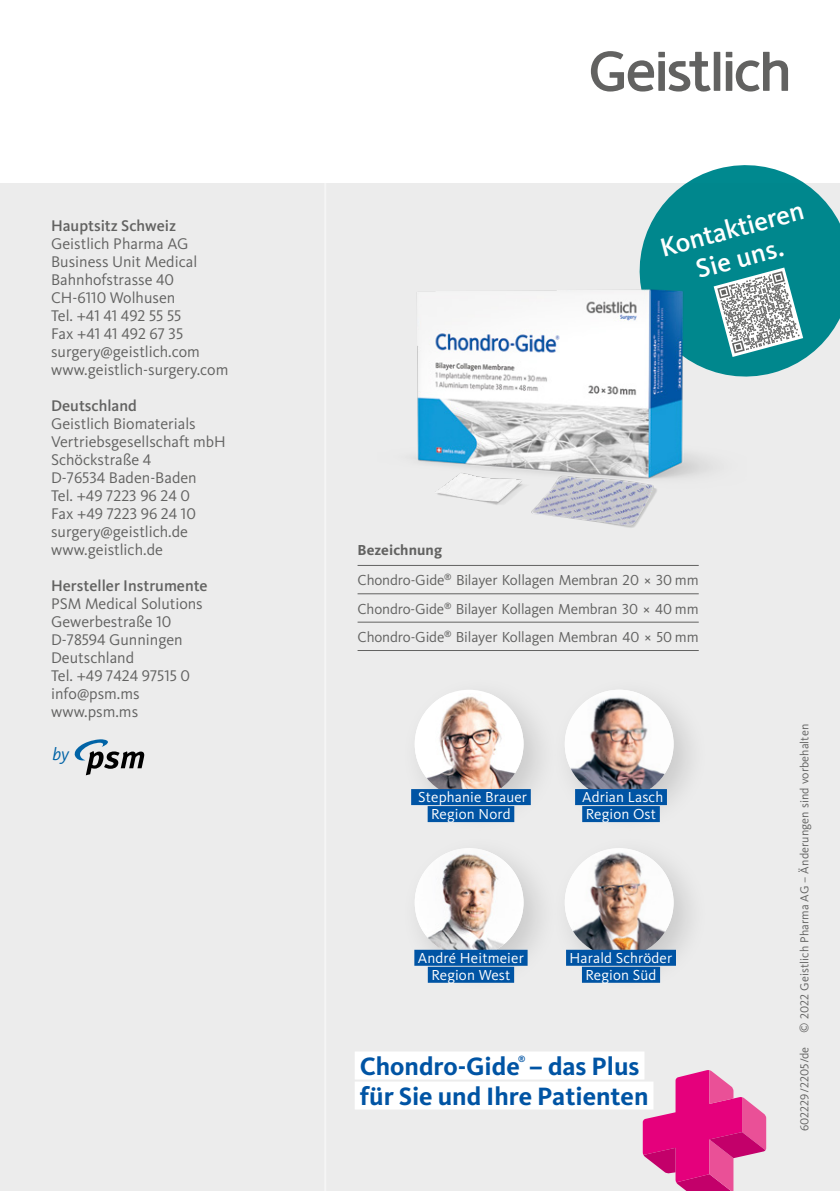
<style>
.page{position:relative;width:840px;height:1191px;background:#fff}
.page>*{position:absolute;margin:0;border:0;box-sizing:border-box;transform-origin:0 0}
.t1{font:500 27px/30px "Kievit Pro";color:#fff;text-align:center}
.t2{font:700 26px/30px "Kievit Pro";color:#0054a4}
.t3{font:italic 18px "Kievit OT";color:#0063a6}
.t4{font:16px/18px "Kievit Pro";color:#626261}
.t5{font:500 16px "Kievit Pro";color:#626261}
.t6{font:15px/30.4px "Kievit Pro";letter-spacing:-.01em;color:#626261}
.t7{font:15px/17px "Kievit Pro";letter-spacing:.01em;color:#fff;text-align:center}
.t8{font:12px "Kievit Pro";letter-spacing:.01em;color:#626261}
.t9{font:700 8.8px "Kievit Pro";color:#0054a4}
.s1{font-weight:700}
</style>
<div class="page">
<div style="left:713px;top:52px;width:7px;height:39px;background:#626261"></div>
<svg style="left:590px;top:51px;width:120px;height:41px"></svg>
<svg style="left:725px;top:52px;width:62px;height:40px"></svg>
<div style="left:0;top:183px;width:839px;height:1008px;background:#ececec"></div>
<hr style="left:324px;top:183px;width:2px;height:1008px;background:#fff">
<svg style="left:75px;top:739px;width:69px;height:36px"></svg>
<svg style="left:642px;top:1070px;width:123px;height:121px"></svg>
<svg style="left:639px;top:165px;width:200px;height:212px;fill:#00878d"></svg>
<svg style="left:713px;top:267px;width:89px;height:90px;background:#86aeb0"></svg>
<div style="left:400px;top:834px;width:160px;height:159px;background:#000;opacity:.15"></div>
<img style="left:414px;top:848px;width:109px;height:109px;border-radius:54px">
<div style="left:414px;top:949px;width:113px;height:16px;background:#0054a4"></div>
<div style="left:427px;top:966px;width:87px;height:16px;background:#0054a4"></div>
<div style="left:550px;top:834px;width:160px;height:159px;background:#000;opacity:.15"></div>
<img style="left:564px;top:848px;width:109px;height:109px;border-radius:54px">
<div style="left:565px;top:949px;width:110px;height:16px;background:#0054a4"></div>
<div style="left:581px;top:966px;width:78px;height:16px;background:#0054a4"></div>
<hr style="left:357px;top:565px;width:341px;height:1px;background:#626261">
<hr style="left:357px;top:593px;width:341px;height:1px;background:#626261">
<hr style="left:357px;top:622px;width:341px;height:1px;background:#626261">
<hr style="left:357px;top:650px;width:341px;height:1px;background:#626261">
<img style="left:415px;top:270px;width:331px;height:258px">
<div style="left:354px;top:1051px;width:290px;height:28px;background:#fff"></div>
<div style="left:354px;top:1081px;width:299px;height:28px;background:#fff"></div>
<div style="left:400px;top:675px;width:160px;height:160px;background:#000;opacity:.15"></div>
<img style="left:414px;top:693px;width:109px;height:96px">
<div style="left:411px;top:789px;width:119px;height:16px;background:#0054a4"></div>
<div style="left:427px;top:806px;width:87px;height:16px;background:#0054a4"></div>
<div style="left:550px;top:675px;width:160px;height:160px;background:#000;opacity:.15"></div>
<img style="left:564px;top:689px;width:109px;height:109px;border-radius:54px">
<div style="left:574px;top:789px;width:92px;height:16px;background:#0054a4"></div>
<div style="left:582px;top:806px;width:77px;height:16px;background:#0054a4"></div>
<p class="t5" style="left:51px;top:216px;width:126px">Hauptsitz Schweiz</p>
<p class="t4" style="left:51px;top:235px;width:179px">Geistlich Pharma AG<br>Business Unit Medical<br>Bahnhofstrasse 40<br>CH-6110 Wolhusen<br>Tel. +41 41 492 55 55<br>Fax +41 41 492 67 35 surgery@geistlich.com www.geistlich-surgery.com</p>
<p class="t5" style="left:51px;top:396px;width:87px">Deutschland</p>
<p class="t4" style="left:51px;top:415px;width:176px">Geistlich Biomaterials<br>Vertriebsgesellschaft mbH<br>Schöckstraße 4<br>D-76534 Baden-Baden<br>Tel. +49 7223 96 24 0<br>Fax +49 7223 96 24 10 surgery@geistlich.de www.geistlich.de</p>
<p class="t5" style="left:51px;top:576px;width:158px">Hersteller Instrumente</p>
<p class="t4" style="left:51px;top:595px;width:153px">PSM Medical Solutions<br>Gewerbestraße 10<br>D-78594 Gunningen<br>Deutschland<br>Tel. +49 7424 97515 0 info@psm.ms www.psm.ms</p>
<p class="t3" style="left:52px;top:743px;width:18px">by</p>
<h1 class="t1" style="left:656px;top:233px;width:149px;rotate:-15deg">Kontaktieren<br>Sie uns.</h1>
<p class="t6" style="left:357px;top:534px;width:342px"><span class="s1">Bezeichnung<br></span>Chondro-Gide<sup>®</sup> Bilayer Kollagen Membran 20 × 30 mm</p>
<p class="t6" style="left:357px;top:594px;width:342px;line-height:28.4px">Chondro-Gide<sup>®</sup> Bilayer Kollagen Membran 30 × 40 mm<br>Chondro-Gide<sup>®</sup> Bilayer Kollagen Membran 40 × 50 mm</p>
<p class="t7" style="left:418px;top:788px;width:110px">Stephanie Brauer<br>Region Nord</p>
<p class="t7" style="left:582px;top:788px;width:83px;text-align:left">Adrian Lasch<br>Region Ost</p>
<p class="t7" style="left:417px;top:949px;width:107px">André Heitmeier<br>Region West</p>
<p class="t7" style="left:569px;top:949px;width:104px">Harald Schröder<br>Region Süd</p>
<p class="t9" style="left:518px;top:1053px;width:9px">®</p>
<h2 class="t2" style="left:359px;top:1050px;width:290px">Chondro-Gide – das Plus für Sie und Ihre Patienten</h2>
<p class="t8" style="left:796px;top:1131px;width:409px;rotate:-90deg">602229/2205/de © 2022 Geistlich Pharma AG – Änderungen sind vorbehalten</p>
</div>
